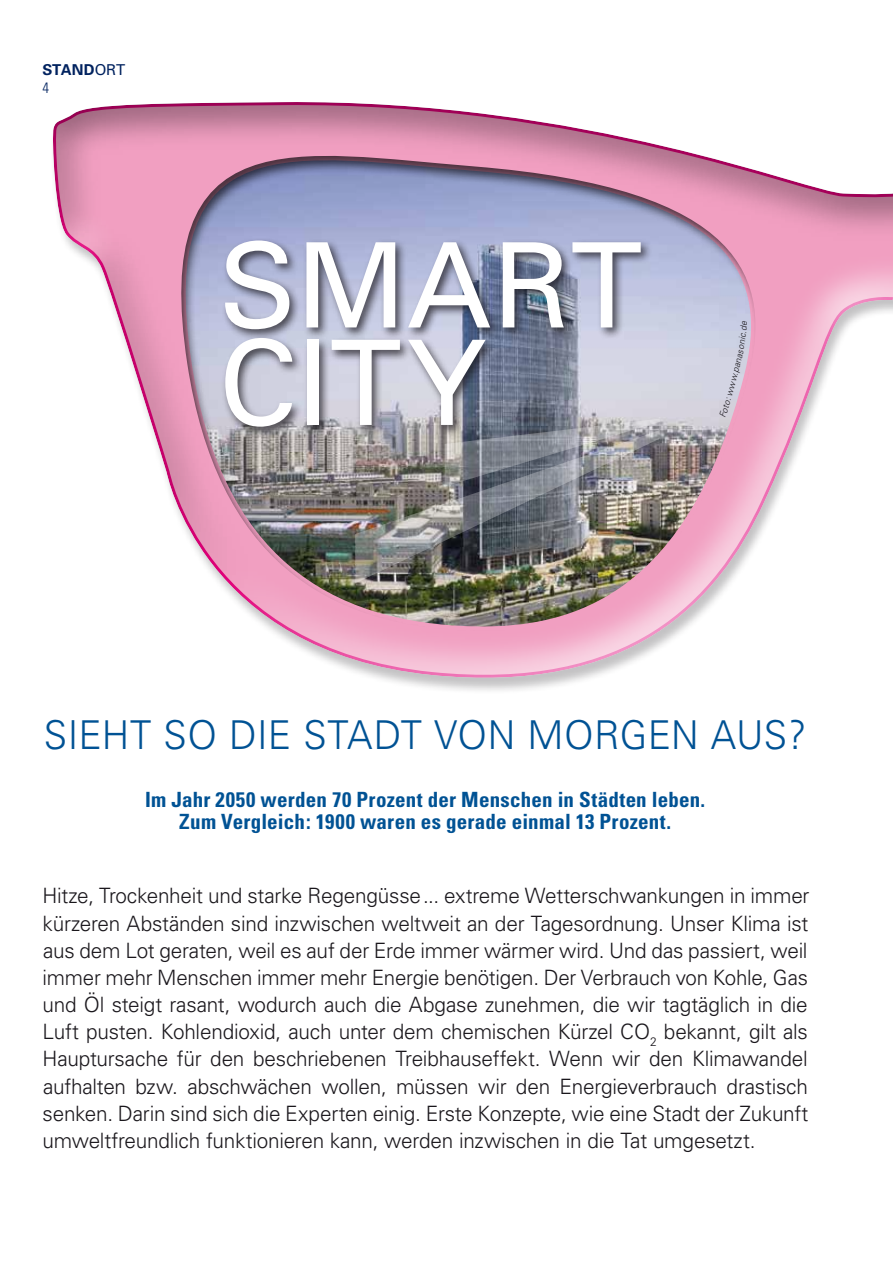
<style>
.page{position:relative;width:893px;height:1263px;background:#fff}
.page>*{position:absolute;margin:0;border:0;box-sizing:border-box;transform-origin:0 0}
.t1{font:118.05px/97.5px "Univers";letter-spacing:.005em;color:#fff}
.t2{font:300 39.75px "Univers";color:#005294;scale:.96 1}
.t3{font:300 21.15px/27.2px "Univers";letter-spacing:-.01em;color:#1a171c;text-align:justify}
.t4{font:700 condensed 21px/22.5px "Univers";letter-spacing:.01em;color:#005294;text-align:center}
.t5{font:700 15px/18px "Univers";letter-spacing:-.005em;color:#00225f}
.s1{font-weight:400}
.s2{font-weight:300;font-stretch:condensed}
</style>
<div class="page">
<div style="left:49px;top:102px;width:844px;height:592px;background:#1a171c;opacity:.26"></div>
<div style="left:52px;top:103px;width:841px;height:576px;background:#fff;opacity:.75"></div>
<div style="left:52px;top:100px;width:841px;height:512px;background:#1a171c;opacity:.75"></div>
<div style="left:164px;top:137px;width:608px;height:512px;background:#1a171c;opacity:.75"></div>
<img style="left:351px;top:439px;width:309px;height:145px">
<svg style="left:441px;top:385px;width:222px;height:103px;background:#8a8c92"></svg>
<div style="left:221px;top:237px;width:432px;height:202px;background:#1a171c;opacity:.75"></div>
<svg style="left:719px;top:321px;width:28px;height:96px;background:#d3cadc"></svg>
<p class="t5" style="left:43px;top:61px;width:84px">STAND<span class="s1">ORT<br></span><span class="s2">4</span></p>
<h1 class="t1" style="left:219px;top:238px;width:269px">SMART<br>CITY</h1>
<h2 class="t2" style="left:44px;top:711px;width:23px">sieht</h2>
<h2 class="t2" style="left:164px;top:711px;width:89px">so die</h2>
<h2 class="t2" style="left:303px;top:711px;width:51px">Stadt</h2>
<h2 class="t2" style="left:434px;top:711px;width:28px">von</h2>
<h2 class="t2" style="left:527px;top:711px;width:30px">morgen</h2>
<h2 class="t2" style="left:711px;top:711px;width:27px">aus</h2>
<h2 class="t2" style="left:787px;top:711px;width:21px">?</h2>
<p class="t4" style="left:145px;top:788px;width:562px">Im Jahr 2050 werden 70 Prozent der Menschen in Städten leben.<br>Zum Vergleich: 1900 waren es gerade einmal 13 Prozent.</p>
<p class="t3" style="left:42px;top:882px;width:769px">Hitze, Trockenheit und starke Regengüsse... extreme Wetterschwankungen in immer kürzeren Abständen sind inzwischen weltweit an der Tagesordnung. Unser Klima ist aus dem Lot geraten, weil es auf der Erde immer wärmer wird. Und das passiert, weil immer mehr Menschen immer mehr Energie benötigen. Der Verbrauch von Kohle, Gas und Öl steigt rasant, wodurch auch die Abgase zunehmen, die wir tagtäglich in die Luft pusten. Kohlendioxid, auch unter dem chemischen Kürzel CO<sub>2</sub> bekannt, gilt als Hauptursache für den beschriebenen Treibhauseffekt. Wenn wir den Klimawandel aufhalten bzw. abschwächen wollen, müssen wir den Energieverbrauch drastisch senken. Darin sind sich die Experten einig. Erste Konzepte, wie eine Stadt der Zukunft umweltfreundlich funktionieren kann, werden inzwischen in die Tat umgesetzt.</p>
</div>
